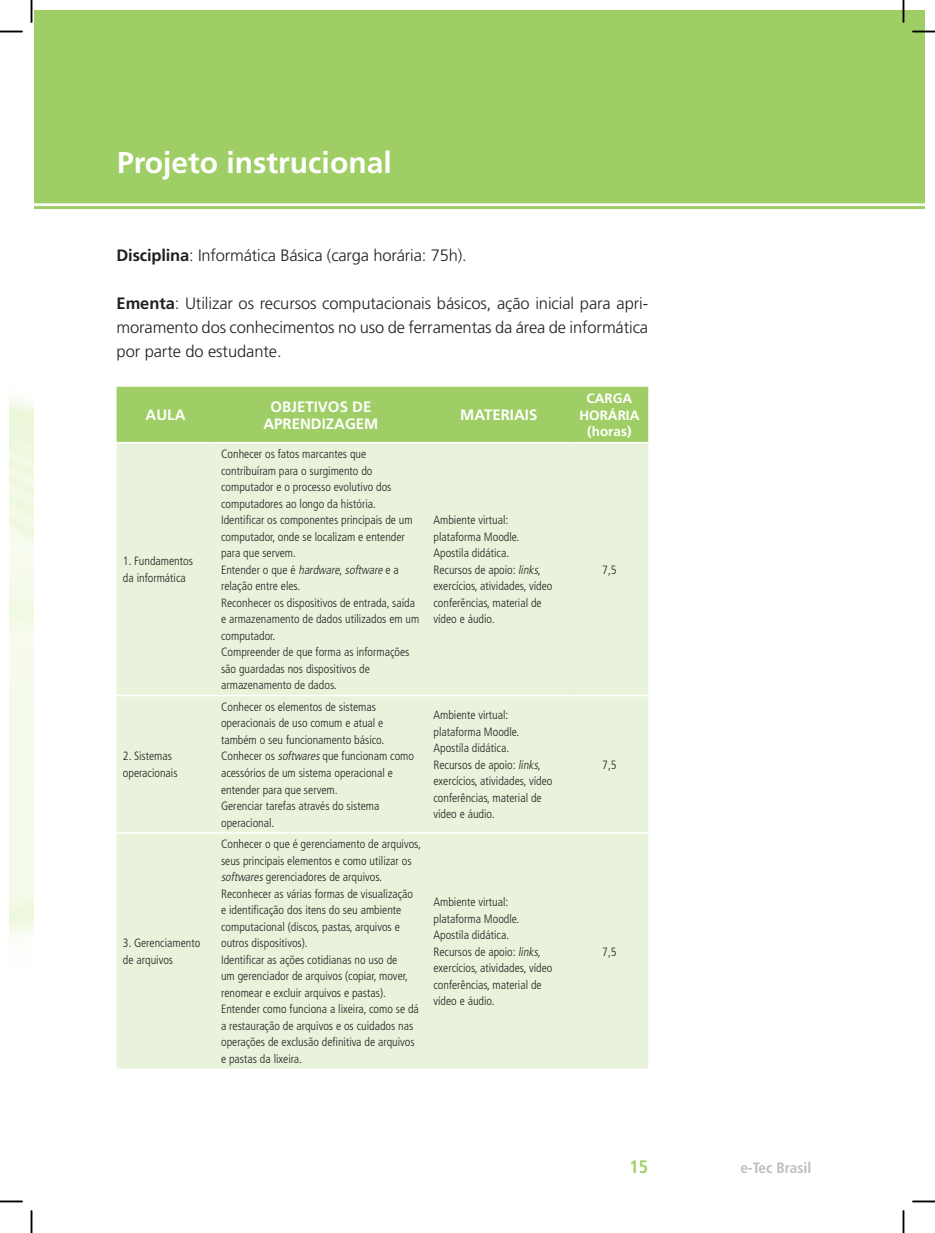
<style>
.page{position:relative;width:935px;height:1233px;background:#fff}
.page>*{position:absolute;margin:0;border:0;box-sizing:border-box;transform-origin:0 0}
.t1{font:700 30px "Frutiger LT Std";color:#fff}
.t2{font:700 condensed 18px "Frutiger LT Std";color:#a0ce66}
.t3{font:300 16.5px/24px "Frutiger LT Std";letter-spacing:-.005em;color:#221f1f;text-align:justify}
.t4{font:700 15px/16.5px "Frutiger LT Std";color:#fff;text-align:center}
.t5{font:700 condensed 15px "Frutiger LT Std";color:#bbbdbf}
.t6{font:700 13.5px/16.5px "Frutiger LT Std";color:#fff;text-align:center}
.t7{font:300 condensed 12px/16.5px "Frutiger LT Std";color:#221f1f}
.s1{font-weight:700}
.s2{font-style:italic}
</style>
<div class="page">
<div style="left:34px;top:10px;width:890px;height:193px;background:#a0ce66"></div>
<hr style="left:32px;top:206px;width:892px;height:3px;background:#a0ce66">
<div style="left:117px;top:387px;width:531px;height:55px;background:#a0ce66"></div>
<div style="left:117px;top:443px;width:531px;height:625px;background:#e9f3dc"></div>
<hr style="left:117px;top:694px;width:98px;height:2px;background:#fff">
<hr style="left:215px;top:694px;width:212px;height:2px;background:#fff">
<hr style="left:427px;top:694px;width:143px;height:2px;background:#fff">
<hr style="left:570px;top:694px;width:78px;height:2px;background:#fff">
<hr style="left:117px;top:832px;width:98px;height:1px;background:#fff">
<hr style="left:215px;top:832px;width:212px;height:1px;background:#fff">
<hr style="left:427px;top:832px;width:143px;height:1px;background:#fff">
<hr style="left:570px;top:832px;width:78px;height:1px;background:#fff">
<img style="left:9px;top:10px;width:24px;height:1212px">
<hr style="left:0;top:1200px;width:22px;height:2px;background:#000400">
<hr style="left:912px;top:1200px;width:23px;height:2px;background:#000400">
<hr style="left:902px;top:0;width:2px;height:23px;background:#000400">
<hr style="left:902px;top:1210px;width:2px;height:22px;background:#000400">
<svg style="left:0;top:31px;width:22px;height:1px"></svg>
<svg style="left:912px;top:31px;width:23px;height:1px"></svg>
<svg style="left:31px;top:0;width:1px;height:23px"></svg>
<svg style="left:31px;top:1210px;width:1px;height:22px"></svg>
<h1 class="t1" style="left:134px;top:150px;width:359px">alavra do professor-autor</h1>
<h1 class="t1" style="left:117px;top:146px;width:276px">Projeto instrucional</h1>
<h3 class="t3" style="left:117px;top:243px;width:352px"><span class="s1">Disciplina</span>: Informática Básica (carga horária: 75h).</h3>
<h3 class="t3" style="left:117px;top:291px;width:533px"><span class="s1">Ementa</span>: Utilizar os recursos computacionais básicos, ação inicial para apri&shy;moramento dos conhecimentos no uso de ferramentas da área de informática por parte do estudante.</h3>
<p class="t4" style="left:146px;top:407px;width:41px">AULA</p>
<p class="t4" style="left:263px;top:399px;width:117px">OBJETIVOS DE<br>APRENDIZAGEM</p>
<p class="t4" style="left:460px;top:407px;width:79px">MATERIAIS</p>
<p class="t7" style="left:123px;top:553px;width:71px">1. Fundamentos da informática</p>
<p class="t7" style="left:123px;top:748px;width:56px">2. Sistemas operacionais</p>
<p class="t7" style="left:123px;top:935px;width:79px">3. Gerenciamento de arquivos</p>
<p class="t7" style="left:221px;top:446px;width:200px">Conhecer os fatos marcantes que contribuíram para o surgimento do computador e o processo evolutivo dos computadores ao longo da história.<br>Identificar os componentes principais de um computador, onde se localizam e entender para que servem.<br>E n t e n d e r o q u e é <span class="s2">hardware</span>, <span class="s2">software</span> e a relação entre eles.<br>Reconhecer os dispositivos de entrada, saída e armazenamento de dados utilizados em um computador.<br>Compreender de que forma as informações são guardadas nos dispositivos de armazenamento de dados.</p>
<p class="t7" style="left:433px;top:512px;width:120px">Ambiente virtual: plataforma Moodle.<br>Apostila didática.<br>Recursos de apoio: <span class="s2">links</span>, exercícios, atividades, vídeo conferências, material de vídeo e áudio.</p>
<p class="t7" style="left:221px;top:698px;width:194px">Conhecer os elementos de sistemas operacionais de uso comum e atual e também o seu funcionamento básico.<br>Conhecer os <span class="s2">softwares</span>que funcionam como acessórios de um sistema operacional e entender para que servem.<br>Gerenciar tarefas através do sistema operacional.</p>
<p class="t7" style="left:433px;top:707px;width:120px">Ambiente virtual: plataforma Moodle.<br>Apostila didática.<br>Recursos de apoio: <span class="s2">links</span>, exercícios, atividades, vídeo conferências, material de vídeo e áudio.</p>
<p class="t7" style="left:221px;top:836px;width:201px">Conhecer o que é gerenciamento de arquivos, seus principais elementos e como utilizar os <span class="s2">softwares</span>gerenciadores de arquivos.<br>Reconhecer as várias formas de visualização e identificação dos itens do seu ambiente computacional (discos, pastas, arquivos e outros dispositivos).<br>Identificar as ações cotidianas no uso de<br>um gerenciador de arquivos (copiar, mover, renomear e excluir arquivos e pastas).<br>Entender como funciona a lixeira, como se dá a restauração de arquivos e os cuidados nas operações de exclusão definitiva de arquivos e pastas da lixeira.</p>
<p class="t7" style="left:433px;top:893px;width:120px">Ambiente virtual: plataforma Moodle.<br>Apostila didática.<br>Recursos de apoio: <span class="s2">links</span>, exercícios, atividades, vídeo conferências, material de vídeo e áudio.</p>
<p class="t6" style="left:579px;top:390px;width:61px">CARGA<br>HORÁRIA (horas)</p>
<p class="t7" style="left:602px;top:561px;width:16px">7,5</p>
<p class="t7" style="left:602px;top:756px;width:16px">7,5</p>
<p class="t7" style="left:602px;top:943px;width:16px">7,5</p>
<h2 class="t2" style="left:629px;top:1157px;width:20px">15</h2>
<p class="t5" style="left:740px;top:1159px;width:72px">e-Tec Brasil</p>
</div>
